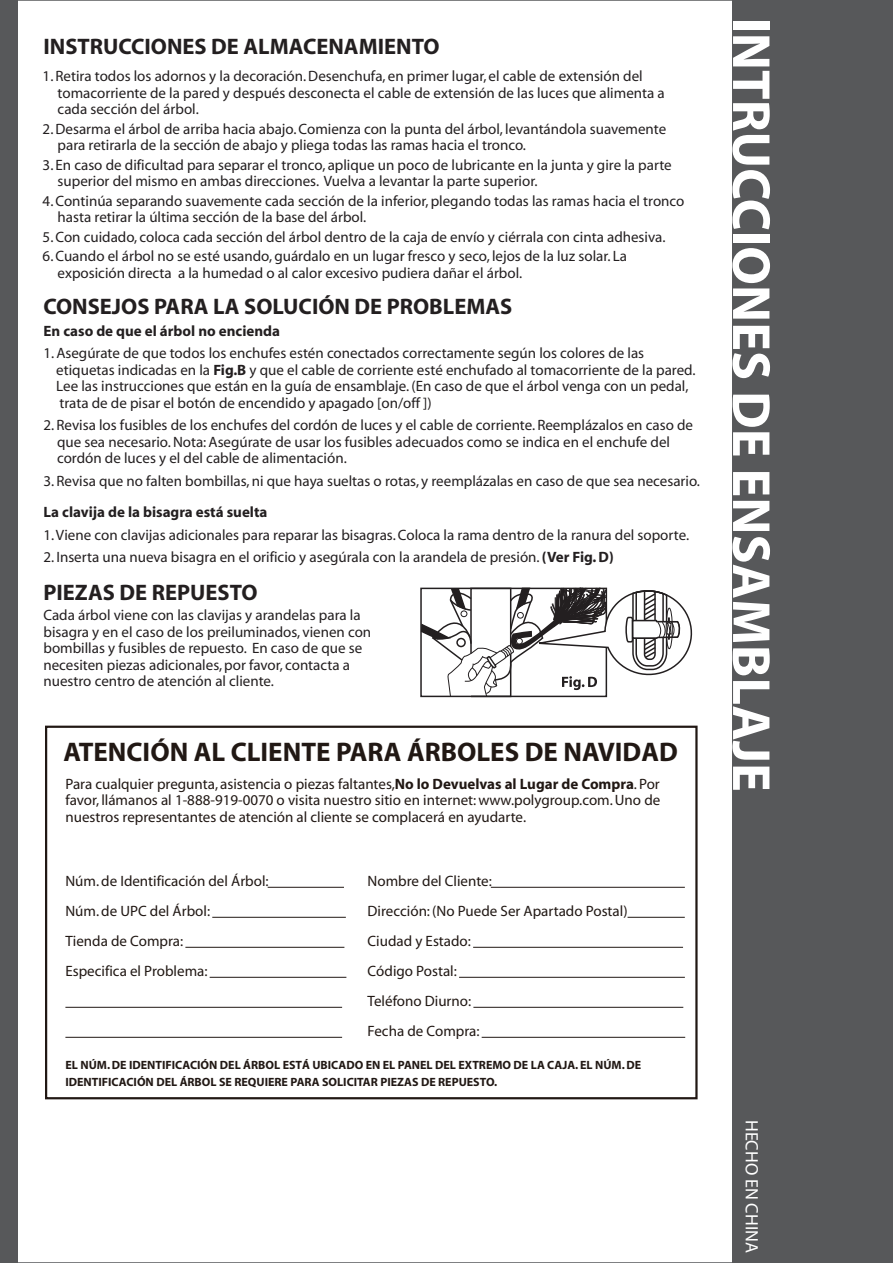
<style>
.page{position:relative;width:893px;height:1263px;background:#fff}
.page>*{position:absolute;margin:0;border:0;box-sizing:border-box;transform-origin:0 0}
.t1{font:700 54px "Myriad";color:#fff}
.t2{font:700 27px "Myriad";color:#211814}
.t3{font:700 22.5px "Myriad";color:#231f20}
.t4{font:18px "Myriad";color:#fff}
.t5{font:15px/16.5px "Myriad";color:#231f20}
.t6{font:15px/30px "Myriad";color:#211814}
.t7{font:700 15px "Myriad";color:#231f20}
.t8{font:700 12px/16.5px "Myriad";color:#211814}
.s1{font-weight:700}
</style>
<div class="page">
<div style="left:0;top:0;width:17px;height:1263px;background:#57585a"></div>
<div style="left:732px;top:0;width:161px;height:1263px;background:#57585a"></div>
<svg style="left:420px;top:587px;width:273px;height:111px"></svg>
<hr style="left:491px;top:887px;width:194px;height:1px;background:#211814">
<hr style="left:628px;top:917px;width:57px;height:1px;background:#211814">
<hr style="left:473px;top:947px;width:210px;height:1px;background:#211814">
<hr style="left:459px;top:977px;width:226px;height:1px;background:#211814">
<hr style="left:473px;top:1007px;width:210px;height:1px;background:#211814">
<hr style="left:482px;top:1037px;width:203px;height:1px;background:#211814">
<hr style="left:268px;top:887px;width:76px;height:1px;background:#211814">
<hr style="left:212px;top:917px;width:134px;height:1px;background:#211814">
<hr style="left:185px;top:947px;width:159px;height:1px;background:#211814">
<hr style="left:210px;top:977px;width:136px;height:1px;background:#211814">
<hr style="left:65px;top:1007px;width:277px;height:1px;background:#211814">
<hr style="left:65px;top:1037px;width:277px;height:1px;background:#211814">
<div style="left:45px;top:726px;width:653px;height:373px;border:2px solid #211814"></div>
<p class="t3" style="left:43px;top:35px;width:398px">INSTRUCCIONES DE ALMACENAMIENTO</p>
<p class="t5" style="left:58px;top:69px;width:609px;text-indent:-15px">1. Retira todos los adornos y la decoración. Desenchufa, en primer lugar, el cable de extensión del tomacorriente de la pared y después desconecta el cable de extensión de las luces que alimenta a cada sección del árbol.</p>
<p class="t5" style="left:58px;top:121px;width:610px;text-indent:-15px">2. Desarma el árbol de arriba hacia abajo. Comienza con la punta del árbol, levantándola suavemente para retirarla de la sección de abajo y pliega todas las ramas hacia el tronco.</p>
<p class="t5" style="left:58px;top:157px;width:616px;text-indent:-15px">3. En caso de dificultad para separar el tronco, aplique un poco de lubricante en la junta y gire la parte superior del mismo en ambas direcciones. Vuelva a levantar la parte superior.</p>
<p class="t5" style="left:58px;top:193px;width:628px;text-indent:-15px">4. Continúa separando suavemente cada sección de la inferior, plegando todas las ramas hacia el tronco hasta retirar la última sección de la base del árbol.</p>
<p class="t5" style="left:43px;top:229px;width:624px">5. Con cuidado, coloca cada sección del árbol dentro de la caja de envío y ciérrala con cinta adhesiva.</p>
<p class="t5" style="left:58px;top:249px;width:571px;text-indent:-15px">6. Cuando el árbol no se esté usando, guárdalo en un lugar fresco y seco, lejos de la luz solar. La exposición directa a la humedad o al calor excesivo pudiera dañar el árbol.</p>
<p class="t3" style="left:43px;top:295px;width:470px">CONSEJOS PARA LA SOLUCIÓN DE PROBLEMAS</p>
<p class="t7" style="left:44px;top:323px;width:238px">En caso de que el árbol no encienda</p>
<p class="t5" style="left:56px;top:345px;width:641px;text-indent:-13px">1. Asegúrate de que todos los enchufes estén conectados correctamente según los colores de las etiquetas indicadas en la <span class="s1">Fig.B</span> y que el cable de corriente esté enchufado al tomacorriente de la pared.<br>Lee las instrucciones que están en la guía de ensamblaje. (En caso de que el árbol venga con un pedal, trata de de pisar el botón de encendido y apagado [on/off ])</p>
<p class="t5" style="left:57px;top:417px;width:637px;text-indent:-13px">2. Revisa los fusibles de los enchufes del cordón de luces y el cable de corriente. Reemplázalos en caso de que sea necesario. Nota: Asegúrate de usar los fusibles adecuados como se indica en el enchufe del cordón de luces y el del cable de alimentación.</p>
<p class="t5" style="left:44px;top:465px;width:658px;line-height:31.5px">3. Revisa que no falten bombillas, ni que haya sueltas o rotas, y reemplázalas en caso de que sea necesario.<br><span class="s1">La clavija de la bisagra está suelta</span></p>
<p class="t5" style="left:44px;top:527px;width:647px">1. Viene con clavijas adicionales para reparar las bisagras. Coloca la rama dentro de la ranura del soporte.</p>
<p class="t5" style="left:44px;top:549px;width:572px">2. Inserta una nueva bisagra en el orificio y asegúrala con la arandela de presión. <span class="s1">(Ver Fig. D)</span></p>
<p class="t3" style="left:43px;top:581px;width:216px">PIEZAS DE REPUESTO</p>
<p class="t5" style="left:43px;top:608px;width:329px">Cada árbol viene con las clavijas y arandelas para la bisagra y en el caso de los preiluminados, vienen con bombillas y fusibles de repuesto. En caso de que se necesiten piezas adicionales, por favor, contacta a nuestro centro de atención al cliente.</p>
<p class="t2" style="left:63px;top:738px;width:616px">ATENCIÓN AL CLIENTE PARA ÁRBOLES DE NAVIDAD</p>
<p class="t6" style="left:65px;top:776px;width:596px;line-height:16.5px;text-align:justify">Para cualquier pregunta, asistencia o piezas faltantes,<span class="s1">No lo Devuelvas al Lugar de Compra</span>. Por favor, llámanos al 1-888-919-0070 o visita nuestro sitio en internet: www.polygroup.com. Uno de nuestros representantes de atención al cliente se complacerá en ayudarte.</p>
<p class="t6" style="left:65px;top:866px;width:205px">Núm. de Identificación del Árbol:<br>Núm. de UPC del Árbol:<br>Tienda de Compra:<br>Especifica el Problema:</p>
<p class="t6" style="left:368px;top:866px;width:261px">Nombre del Cliente:<br>Dirección: (No Puede Ser Apartado Postal)<br>Ciudad y Estado:<br>Código Postal:<br>Teléfono Diurno:<br>Fecha de Compra:</p>
<p class="t8" style="left:65px;top:1057px;width:577px">EL NÚM. DE IDENTIFICACIÓN DEL ÁRBOL ESTÁ UBICADO EN EL PANEL DEL EXTREMO DE LA CAJA. EL NÚM. DE<br>IDENTIFICACIÓN DEL ÁRBOL SE REQUIERE PARA SOLICITAR PIEZAS DE REPUESTO.</p>
<p class="t1" style="left:779px;top:17px;width:776px;rotate:90deg">INTRUCCIONES DE ENSAMBLAJE</p>
<p class="t4" style="left:761px;top:1120px;width:134px;rotate:90deg">HECHO EN CHINA</p>
</div>
